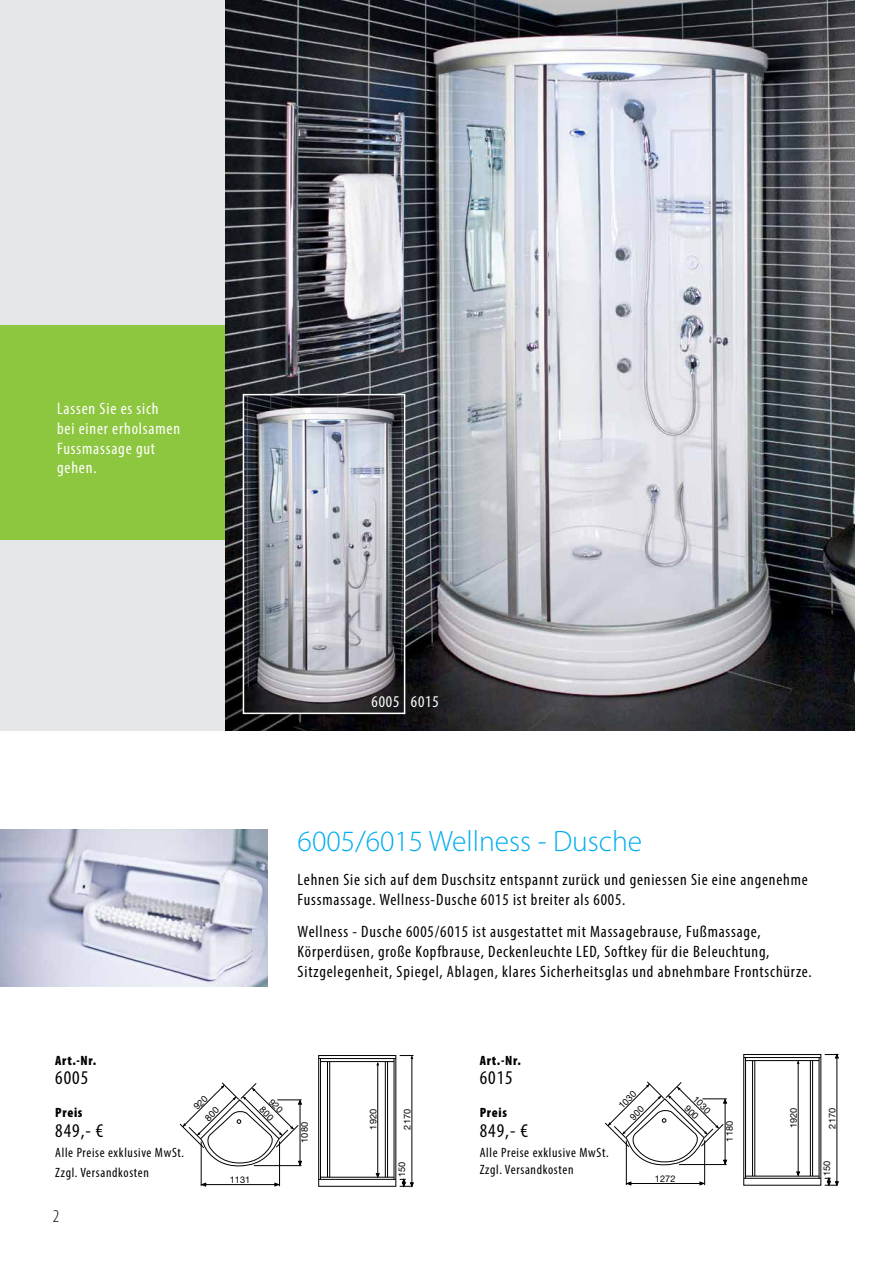
<style>
.page{position:relative;width:893px;height:1263px;background:#fff}
.page>*{position:absolute;margin:0;border:0;box-sizing:border-box;transform-origin:0 0}
.t1{font:300 29.55px "Myriad Pro";color:#00aeef}
.t2{font:condensed 19.5px "Myriad Pro";letter-spacing:.05em;color:#000}
.t3{font:300 condensed 18px "Myriad Pro";color:#000}
.t4{font:condensed 16.65px/20px "Myriad Pro";letter-spacing:.05em;color:#fff}
.t5{font:condensed 16.5px/19.8px "Myriad Pro";letter-spacing:.05em;color:#000}
.t6{font:condensed 16.5px "Myriad Pro";letter-spacing:.05em;color:#fff}
.t7{font:condensed 13.5px/16.2px "Myriad Pro";letter-spacing:.05em;color:#000}
.t8{font:900 condensed 13.5px "Myriad Pro";letter-spacing:.05em;color:#000}
.t9{font:9.3px/12.1px "Helvetica Neue LT Pro";color:#000}
.t10{font:9.15px/12.6px "Helvetica Neue LT Pro";color:#000}
</style>
<div class="page">
<div style="left:0;top:0;width:225px;height:730px;background:#e6e7e8"></div>
<img style="left:0;top:829px;width:268px;height:158px">
<hr style="left:744px;top:1178px;width:77px;height:1px;background:#000">
<hr style="left:837px;top:1055px;width:1px;height:129px;background:#000">
<svg style="left:825px;top:1053px;width:14px;height:6px"></svg>
<svg style="left:825px;top:1177px;width:14px;height:9px"></svg>
<hr style="left:744px;top:1057px;width:77px;height:1px;background:#000">
<hr style="left:745px;top:1057px;width:1px;height:121px;background:#000">
<hr style="left:819px;top:1057px;width:1px;height:121px;background:#000">
<hr style="left:745px;top:1060px;width:74px;height:1px;background:#000">
<hr style="left:745px;top:1176px;width:74px;height:1px;background:#000">
<hr style="left:812px;top:1060px;width:1px;height:116px;background:#000">
<hr style="left:810px;top:1060px;width:1px;height:116px;background:#000">
<hr style="left:752px;top:1060px;width:1px;height:116px;background:#000">
<hr style="left:754px;top:1060px;width:1px;height:116px;background:#000">
<hr style="left:626px;top:1140px;width:1px;height:45px;background:#000">
<hr style="left:704px;top:1140px;width:1px;height:45px;background:#000">
<hr style="left:627px;top:1183px;width:77px;height:1px;background:#000">
<svg style="left:699px;top:1181px;width:7px;height:4px"></svg>
<hr style="left:798px;top:1061px;width:1px;height:114px;background:#000">
<svg style="left:796px;top:1171px;width:4px;height:5px"></svg>
<div style="left:0;top:325px;width:225px;height:215px;background:#8dc63f"></div>
<img style="left:225px;top:0;width:630px;height:730px">
<img style="left:246px;top:397px;width:156px;height:314px">
<div style="left:243px;top:394px;width:162px;height:320px;border:2px solid #fff"></div>
<div style="left:318px;top:1055px;width:78px;height:131px;border:1px solid #000"></div>
<hr style="left:319px;top:1179px;width:77px;height:1px;background:#000">
<hr style="left:412px;top:1056px;width:1px;height:129px;background:#000">
<svg style="left:400px;top:1055px;width:13px;height:4px"></svg>
<hr style="left:377px;top:1063px;width:1px;height:113px;background:#000">
<svg style="left:400px;top:1179px;width:14px;height:8px"></svg>
<hr style="left:319px;top:1058px;width:77px;height:1px;background:#000">
<hr style="left:320px;top:1058px;width:1px;height:121px;background:#000">
<hr style="left:394px;top:1058px;width:1px;height:121px;background:#000">
<hr style="left:320px;top:1061px;width:74px;height:1px;background:#000">
<hr style="left:320px;top:1177px;width:74px;height:1px;background:#000">
<hr style="left:387px;top:1061px;width:1px;height:116px;background:#000">
<hr style="left:385px;top:1061px;width:1px;height:116px;background:#000">
<hr style="left:327px;top:1061px;width:1px;height:116px;background:#000">
<hr style="left:329px;top:1061px;width:1px;height:116px;background:#000">
<hr style="left:201px;top:1142px;width:1px;height:44px;background:#000">
<hr style="left:279px;top:1141px;width:1px;height:45px;background:#000">
<hr style="left:202px;top:1184px;width:76px;height:1px;background:#000">
<svg style="left:274px;top:1182px;width:7px;height:5px"></svg>
<svg style="left:605px;top:1081px;width:123px;height:85px"></svg>
<svg style="left:180px;top:1082px;width:122px;height:85px"></svg>
<p class="t4" style="left:57px;top:398px;width:125px">Lassen Sie es sich bei einer erholsamen<br>Fussmassage gut gehen.</p>
<p class="t6" style="left:372px;top:691px;width:69px">6005 6015</p>
<p class="t8" style="left:55px;top:1051px;width:42px">Art.-Nr.</p>
<p class="t2" style="left:55px;top:1066px;width:34px">6005</p>
<p class="t8" style="left:55px;top:1104px;width:29px">Preis</p>
<p class="t2" style="left:55px;top:1119px;width:50px">849,- €</p>
<p class="t7" style="left:55px;top:1143px;width:130px;line-height:19.5px">Alle Preise exklusive MwSt.<br>Zzgl. Versandkosten</p>
<p class="t3" style="left:53px;top:1206px;width:8px">2</p>
<h1 class="t1" style="left:298px;top:824px;width:346px">6005/6015 Wellness - Dusche</h1>
<p class="t5" style="left:298px;top:869px;width:512px">Lehnen Sie sich auf dem Duschsitz entspannt zurück und geniessen Sie eine angenehme<br>Fussmassage. Wellness-Dusche 6015 ist breiter als 6005.</p>
<p class="t5" style="left:298px;top:922px;width:515px">Wellness - Dusche 6005/6015 ist ausgestattet mit Massagebrause, Fußmassage,<br>Körperdüsen, große Kopfbrause, Deckenleuchte LED, Softkey für die Beleuchtung,<br>Sitzgelegenheit, Spiegel, Ablagen, klares Sicherheitsglas und abnehmbare Frontschürze.</p>
<p class="t9" style="left:274px;top:1095px;width:18px;rotate:45deg">920<br>800</p>
<p class="t9" style="left:230px;top:1173px;width:22px">1131</p>
<p class="t9" style="left:298px;top:1143px;width:22px;rotate:-90deg">1080</p>
<p class="t9" style="left:367px;top:1129px;width:22px;rotate:-90deg">1920</p>
<p class="t9" style="left:401px;top:1129px;width:22px;rotate:-90deg">2170</p>
<p class="t9" style="left:396px;top:1177px;width:17px;rotate:-90deg">150</p>
<p class="t8" style="left:480px;top:1051px;width:42px">Art.-Nr.</p>
<p class="t2" style="left:480px;top:1066px;width:34px">6015</p>
<p class="t8" style="left:480px;top:1104px;width:29px">Preis</p>
<p class="t2" style="left:480px;top:1119px;width:50px">849,- €</p>
<p class="t7" style="left:480px;top:1145px;width:130px">Alle Preise exklusive MwSt.<br>Zzgl. Versandkosten</p>
<p class="t10" style="left:616px;top:1102px;width:22px;rotate:-45deg">1030</p>
<p class="t10" style="left:699px;top:1093px;width:22px;rotate:45deg">1030<br>900</p>
<p class="t10" style="left:655px;top:1172px;width:22px">1272</p>
<p class="t10" style="left:723px;top:1141px;width:22px;rotate:-90deg">1180</p>
<p class="t10" style="left:787px;top:1128px;width:22px;rotate:-90deg">1920</p>
<p class="t10" style="left:826px;top:1128px;width:22px;rotate:-90deg">2170</p>
<p class="t10" style="left:821px;top:1176px;width:17px;rotate:-90deg">150</p>
</div>
